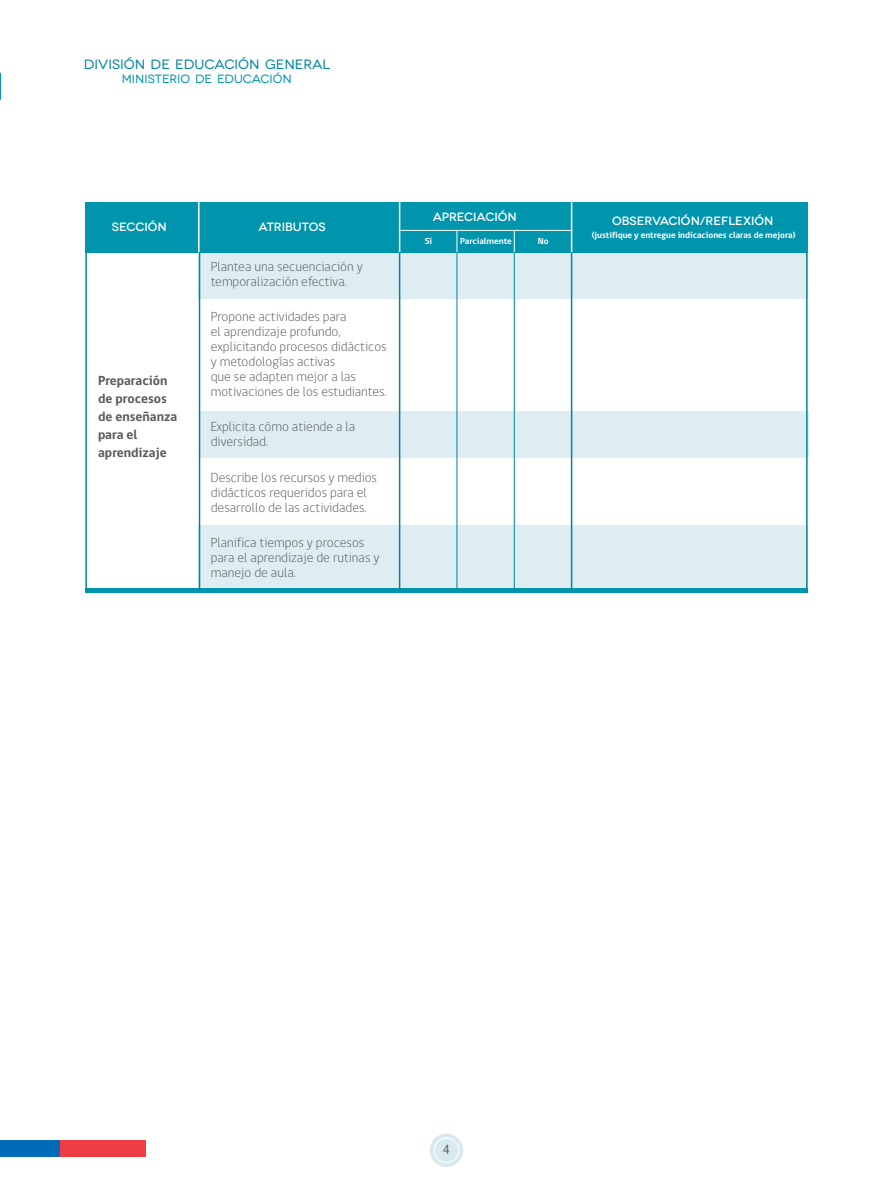
<style>
.page{position:relative;width:893px;height:1191px;background:#fff}
.page>*{position:absolute;margin:0;border:0;box-sizing:border-box;transform-origin:0 0}
.t1{font:300 13.5px/15px "gob CL";color:#57585a}
.t2{font:700 13.5px/18px "gob CL";color:#57585a}
.SUBTITULOS{font:13.5px "Novecentowide";color:#00849d}
.t3{font:13.5px "gob CL";color:#57585a}
.t4{font:500 12px "Novecentowide";color:#fff}
.SUBTITULOS-2{font:12px "Novecentowide";color:#0095ac}
.t5{font:700 9px "gob CL";color:#fff}
</style>
<div class="page">
<svg style="left:430px;top:1133px;width:33px;height:34px"></svg>
<div style="left:198px;top:525px;width:609px;height:66px;background:#deedf1"></div>
<div style="left:199px;top:411px;width:609px;height:46px;background:#deedf1"></div>
<div style="left:199px;top:252px;width:609px;height:46px;background:#deedf1"></div>
<div style="left:85px;top:202px;width:723px;height:50px;background:#0095ac"></div>
<div style="left:85px;top:588px;width:722px;height:5px;background:#0095ac"></div>
<hr style="left:198px;top:198px;width:2px;height:54px;background:#fff">
<hr style="left:399px;top:198px;width:1px;height:54px;background:#fff">
<hr style="left:571px;top:198px;width:1px;height:54px;background:#fff">
<hr style="left:400px;top:230px;width:172px;height:1px;background:#fff">
<svg style="left:457px;top:231px;width:1px;height:21px"></svg>
<svg style="left:514px;top:231px;width:1px;height:21px"></svg>
<hr style="left:399px;top:252px;width:1px;height:339px;background:#00849d">
<hr style="left:571px;top:252px;width:1px;height:339px;background:#00849d">
<hr style="left:457px;top:252px;width:1px;height:339px;background:#00849d">
<hr style="left:514px;top:252px;width:1px;height:339px;background:#00849d">
<hr style="left:199px;top:252px;width:1px;height:339px;background:#00849d">
<hr style="left:85px;top:252px;width:2px;height:339px;background:#00849d">
<hr style="left:806px;top:252px;width:2px;height:339px;background:#00849d">
<svg style="left:0;top:73px;width:1px;height:27px"></svg>
<div style="left:1px;top:1140px;width:59px;height:17px;background:#006cb7"></div>
<div style="left:60px;top:1140px;width:86px;height:17px;background:#ee3d43"></div>
<p class="SUBTITULOS" style="left:84px;top:56px;width:248px">DIVISIÓN DE EDUCACIÓN GENERAL</p>
<p class="SUBTITULOS-2" style="left:122px;top:72px;width:172px">MINISTERIO DE EDUCACIÓN</p>
<p class="t4" style="left:112px;top:220px;width:56px">SECCIÓN</p>
<p class="t4" style="left:258px;top:220px;width:69px">ATRIBUTOS</p>
<p class="t2" style="left:98px;top:372px;width:81px">Preparación de procesos de enseñanza para el aprendizaje</p>
<p class="t1" style="left:211px;top:259px;width:153px">Plantea una secuenciación y temporalización efectiva.</p>
<p class="t1" style="left:211px;top:309px;width:177px">Propone actividades para<br>el aprendizaje profundo, explicitando procesos didácticos y metodologías activas<br>que se adapten mejor a las motivaciones de los estudiantes.</p>
<p class="t1" style="left:211px;top:419px;width:146px">Explicita cómo atiende a la diversidad.</p>
<p class="t1" style="left:211px;top:470px;width:168px">Describe los recursos y medios didácticos requeridos para el desarrollo de las actividades.</p>
<p class="t1" style="left:211px;top:535px;width:170px">Planifica tiempos y procesos para el aprendizaje de rutinas y manejo de aula.</p>
<p class="t4" style="left:433px;top:209px;width:86px">APRECIACIÓN</p>
<p class="t5" style="left:425px;top:235px;width:9px">Sí</p>
<p class="t5" style="left:460px;top:235px;width:53px">Parcialmente</p>
<p class="t5" style="left:538px;top:235px;width:12px">No</p>
<p class="t4" style="left:612px;top:213px;width:163px">OBSERVACIÓN/REFLEXIÓN</p>
<p class="t5" style="left:592px;top:229px;width:205px">(justifique y entregue indicaciones claras de mejora)</p>
<p class="t3" style="left:443px;top:1140px;width:9px">4</p>
</div>
